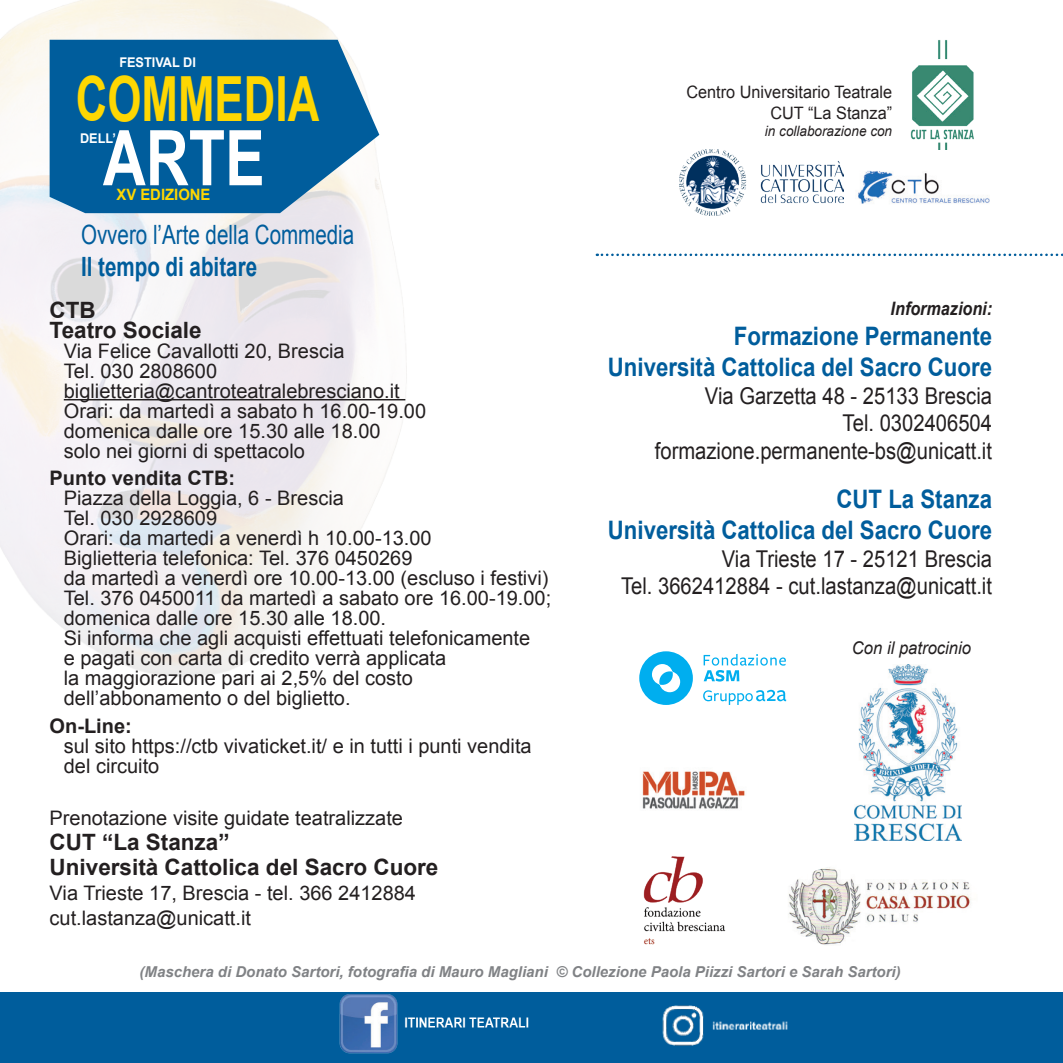
<style>
.page{position:relative;width:1063px;height:1063px;background:#fff}
.page>*{position:absolute;margin:0;border:0;box-sizing:border-box;transform-origin:0 0}
.t1{font:700 76.75px "Arial";color:#fff;scale:.77 1}
.t2{font:700 62.25px "Arial";color:#fed702;scale:.7 1}
.t3{font:26.5px "Arial";color:#005d9c;scale:.77 1}
.t4{font:700 26.5px "Arial";color:#005d9c;scale:.77 1}
.t5{font:700 25.5px/30.5px "Arial";color:#005d9c;text-align:right;scale:.87 1}
.t6{font:23.25px/27.8px "Arial";color:#231f20;text-align:right;scale:.87 1}
.t7{font:700 22.5px/20px "Arial";color:#231f20}
.t8{font:20px/20px "Arial";color:#231f20}
.t9{font:700 20px "Arial";color:#231f20}
.t10{font:italic 700 18.5px "Arial";color:#231f20;scale:.87 1}
.t11{font:italic 17.5px "Arial";color:#231f20;scale:.95 1}
.t12{font:17px/20.5px "Arial";color:#231f20;text-align:right;scale:.95 1}
.t13{font:700 15.75px "Arial";color:#fed702;scale:.95 1}
.t14{font:italic 700 15px "Arial";color:#808285}
.t15{font:italic 14.25px "Arial";color:#231f20;scale:.95 1}
.t16{font:700 13.5px "Arial";color:#fff;scale:.95 1}
</style>
<div class="page">
<div style="left:0;top:992px;width:1063px;height:71px;background:#005d9c"></div>
<img style="left:339px;top:994px;width:190px;height:60px">
<img style="left:662px;top:1005px;width:126px;height:41px">
<img style="left:0;top:0;width:407px;height:677px">
<img style="left:679px;top:150px;width:164px;height:65px">
<img style="left:910px;top:40px;width:64px;height:110px">
<img style="left:858px;top:171px;width:132px;height:33px">
<svg style="left:597px;top:254px;width:466px;height:2px"></svg>
<svg style="left:50px;top:40px;width:329px;height:173px;background:#186ba4"></svg>
<svg style="left:639px;top:651px;width:147px;height:54px"></svg>
<img style="left:854px;top:665px;width:107px;height:175px">
<hr style="left:64px;top:399px;width:341px;height:1px;background:#231f20">
<img style="left:643px;top:856px;width:83px;height:89px">
<img style="left:788px;top:867px;width:183px;height:78px">
<img style="left:642px;top:771px;width:103px;height:38px">
<p class="t16" style="left:119px;top:53px;width:82px">FESTIVAL DI</p>
<h2 class="t2" style="left:76px;top:58px;width:350px">COMMEDIA</h2>
<h1 class="t1" style="left:103px;top:107px;width:212px">ARTE</h1>
<p class="t16" style="left:80px;top:129px;width:39px">DELL’</p>
<p class="t13" style="left:116px;top:184px;width:101px">XV EDIZIONE</p>
<h3 class="t3" style="left:81px;top:218px;width:356px">Ovvero l’Arte della Commedia</h3>
<h3 class="t4" style="left:81px;top:249px;width:230px">Il tempo di abitare</h3>
<p class="t7" style="left:50px;top:300px;width:154px">CTB<br>Teatro Sociale</p>
<p class="t8" style="left:64px;top:341px;width:364px">Via Felice Cavallotti 20, Brescia<br>Tel. 030 2808600 biglietteria@cantroteatralebresciano.it Orari: da martedì a sabato h 16.00-19.00 domenica dalle ore 15.30 alle 18.00<br>solo nei giorni di spettacolo</p>
<p class="t9" style="left:50px;top:465px;width:187px">Punto vendita CTB:</p>
<p class="t8" style="left:64px;top:488px;width:489px">Piazza della Loggia, 6 - Brescia<br>Tel. 030 2928609<br>Orari: da martedi a venerdì h 10.00-13.00<br>Biglietteria telefonica: Tel. 376 0450269<br>da martedì a venerdì ore 10.00-13.00 (escluso i festivi)<br>Tel. 376 0450011 da martedì a sabato ore 16.00-19.00; domenica dalle ore 15.30 alle 18.00.<br>Si informa che agli acquisti effettuati telefonicamente<br>e pagati con carta di credito verrà applicata<br>la maggiorazione pari ai 2,5% del costo dell’abbonamento o del biglietto.</p>
<p class="t9" style="left:50px;top:712px;width:84px">On-Line:</p>
<p class="t8" style="left:64px;top:736px;width:469px">sul sito https://ctb vivaticket.it/ e in tutti i punti vendita del circuito</p>
<p class="t8" style="left:50px;top:808px;width:355px">Prenotazione visite guidate teatralizzate</p>
<p class="t7" style="left:50px;top:830px;width:390px;line-height:25px">CUT “La Stanza”<br>Università Cattolica del Sacro Cuore</p>
<p class="t8" style="left:50px;top:881px;width:368px;line-height:25px">Via Trieste 17, Brescia - tel. 366 2412884 cut.lastanza@unicatt.it</p>
<p class="t12" style="left:686px;top:82px;width:218px">Centro Universitario Teatrale<br>CUT “La Stanza”</p>
<p class="t15" style="left:765px;top:122px;width:135px">in collaborazione con</p>
<p class="t10" style="left:891px;top:296px;width:118px">Informazioni:</p>
<p class="t5" style="left:608px;top:322px;width:443px">Formazione Permanente<br>Università Cattolica del Sacro Cuore</p>
<p class="t6" style="left:655px;top:382px;width:389px">Via Garzetta 48 - 25133 Brescia<br>Tel. 0302406504 formazione.permanente-bs@unicatt.it</p>
<p class="t5" style="left:608px;top:485px;width:443px">CUT La Stanza<br>Università Cattolica del Sacro Cuore</p>
<p class="t6" style="left:621px;top:545px;width:428px">Via Trieste 17 - 25121 Brescia<br>Tel. 3662412884 - cut.lastanza@unicatt.it</p>
<p class="t11" style="left:852px;top:637px;width:127px">Con il patrocinio</p>
<p class="t14" style="left:140px;top:962px;width:763px">(Maschera di Donato Sartori, fotografia di Mauro Magliani © Collezione Paola Piizzi Sartori e Sarah Sartori)</p>
</div>
